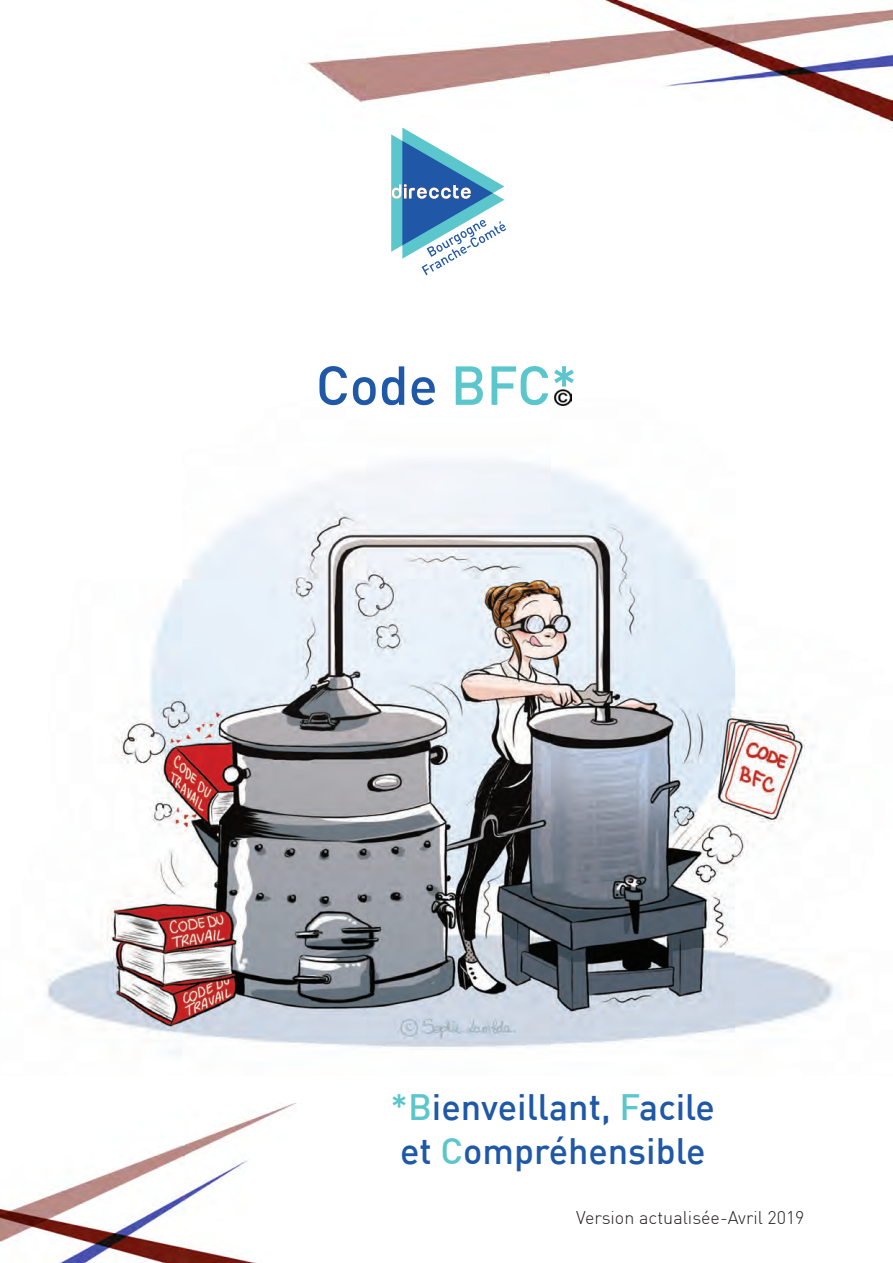
<style>
.page{position:relative;width:893px;height:1263px;background:#fff}
.page>*{position:absolute;margin:0;border:0;box-sizing:border-box;transform-origin:0 0}
.t1{font:500 54px "DIN";color:#1e58a7}
.t2{font:500 36px "DIN";color:#1e58a7}
.t3{font:300 18px "DIN";color:#231f20}
.s1{color:#5cc6cd}
</style>
<div class="page">
<img style="left:47px;top:395px;width:794px;height:659px">
<img style="left:306px;top:0;width:587px;height:128px">
<svg style="left:391px;top:128px;width:115px;height:147px"></svg>
<img style="left:0;top:1103px;width:297px;height:160px">
<img style="left:555px;top:389px;width:16px;height:17px">
<p class="t1" style="left:316px;top:351px;width:263px">Code <span class="s1">BFC*</span></p>
<p class="t2" style="left:391px;top:1084px;width:326px"><span class="s1">*B</span>ienveillant, <span class="s1">F</span>acile</p>
<p class="t2" style="left:400px;top:1127px;width:307px">et <span class="s1">C</span>ompréhensible</p>
<p class="t3" style="left:576px;top:1206px;width:230px">Version actualisée-Avril 2019</p>
</div>
